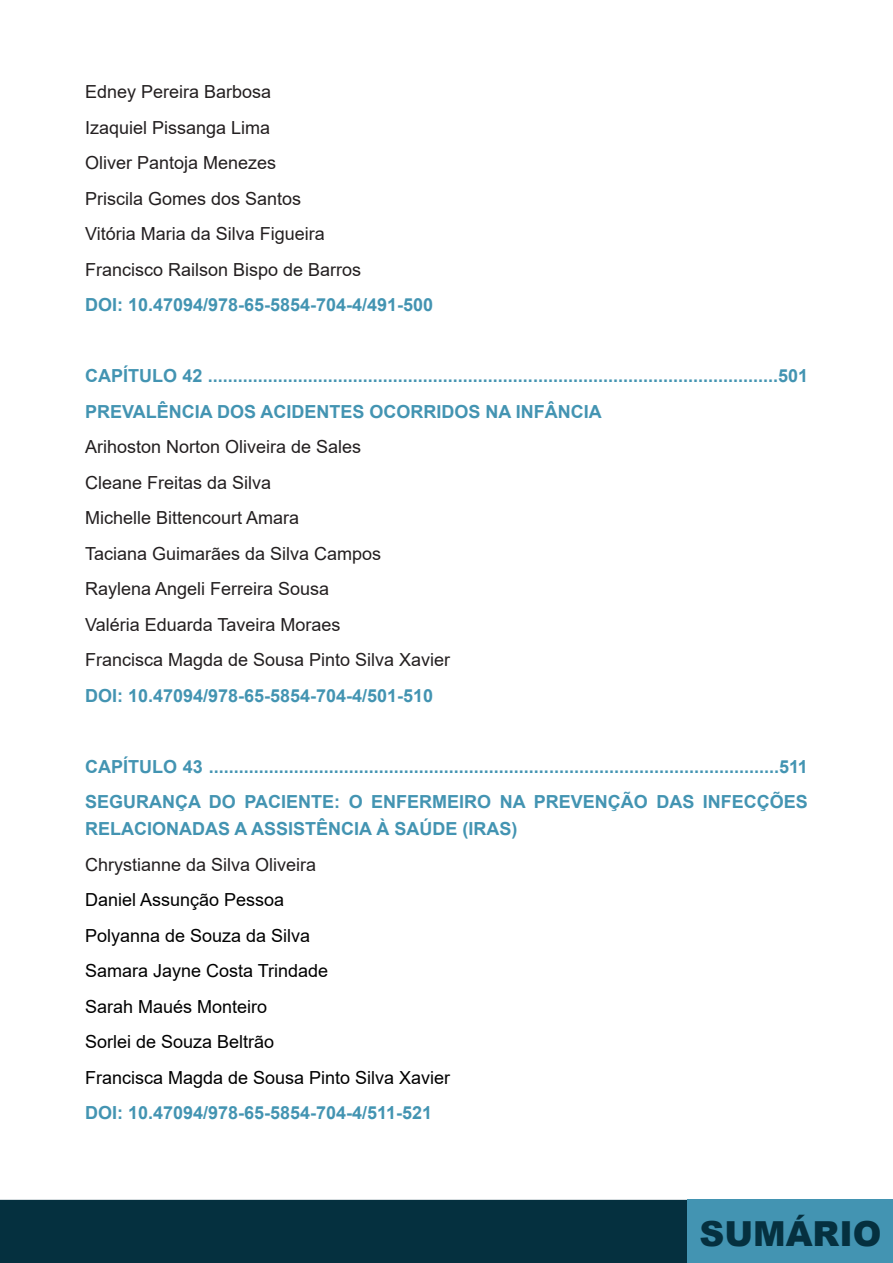
<style>
.page{position:relative;width:893px;height:1263px;background:#fff}
.page>*{position:absolute;margin:0;border:0;box-sizing:border-box;transform-origin:0 0}
.t1{font:900 34.5px "Arial";color:#05303f}
.Heading_1{font:700 18px/27px "Arial";color:#4394b2}
.t2{font:18px "Arial";color:#231f20}
.Heading_1-2{font:18px "Arial";color:#000}
</style>
<div class="page">
<div style="left:0;top:1200px;width:812px;height:63px;background:#05303f"></div>
<div style="left:687px;top:1199px;width:206px;height:64px;background:#4394b2"></div>
<p class="t2" style="left:85px;top:79px;width:188px">Edney Pereira Barbosa</p>
<p class="t2" style="left:85px;top:115px;width:187px">Izaquiel Pissanga Lima</p>
<p class="t2" style="left:85px;top:150px;width:193px">Oliver Pantoja Menezes</p>
<p class="t2" style="left:85px;top:186px;width:218px">Priscila Gomes dos Santos</p>
<p class="t2" style="left:85px;top:221px;width:241px">Vitória Maria da Silva Figueira</p>
<p class="t2" style="left:85px;top:257px;width:278px">Francisco Railson Bispo de Barros</p>
<p class="Heading_1" style="left:85px;top:292px;width:350px">DOI: 10.47094/978-65-5854-704-4/491-500</p>
<p class="Heading_1" style="left:85px;top:363px;width:725px">CAPÍTULO 42 ..................................................................................................................501</p>
<p class="Heading_1" style="left:85px;top:398px;width:518px">PREVALÊNCIA DOS ACIDENTES OCORRIDOS NA INFÂNCIA</p>
<p class="t2" style="left:85px;top:434px;width:278px">Arihoston Norton Oliveira de Sales</p>
<p class="t2" style="left:85px;top:470px;width:188px">Cleane Freitas da Silva</p>
<p class="t2" style="left:85px;top:505px;width:216px">Michelle Bittencourt Amara</p>
<p class="t2" style="left:85px;top:541px;width:298px">Taciana Guimarães da Silva Campos</p>
<p class="t2" style="left:85px;top:576px;width:246px">Raylena Angeli Ferreira Sousa</p>
<p class="t2" style="left:85px;top:612px;width:257px">Valéria Eduarda Taveira Moraes</p>
<p class="t2" style="left:85px;top:647px;width:367px">Francisca Magda de Sousa Pinto Silva Xavier</p>
<p class="Heading_1" style="left:85px;top:682px;width:350px">DOI: 10.47094/978-65-5854-704-4/501-510</p>
<p class="Heading_1" style="left:85px;top:753px;width:724px">CAPÍTULO 43 ..................................................................................................................511</p>
<p class="Heading_1" style="left:85px;top:789px;width:724px">SEGURANÇA DO PACIENTE: O ENFERMEIRO NA PREVENÇÃO DAS INFECÇÕES<br>RELACIONADAS A ASSISTÊNCIA À SAÚDE (IRAS)</p>
<p class="t2" style="left:85px;top:852px;width:233px">Chrystianne da Silva Oliveira</p>
<p class="Heading_1-2" style="left:85px;top:888px;width:201px">Daniel Assunção Pessoa</p>
<p class="Heading_1-2" style="left:85px;top:923px;width:227px">Polyanna de Souza da Silva</p>
<p class="Heading_1-2" style="left:85px;top:959px;width:245px">Samara Jayne Costa Trindade</p>
<p class="Heading_1-2" style="left:85px;top:994px;width:184px">Sarah Maués Monteiro</p>
<p class="Heading_1-2" style="left:85px;top:1030px;width:191px">Sorlei de Souza Beltrão</p>
<p class="Heading_1-2" style="left:85px;top:1065px;width:367px">Francisca Magda de Sousa Pinto Silva Xavier</p>
<p class="Heading_1" style="left:85px;top:1100px;width:349px">DOI: 10.47094/978-65-5854-704-4/511-521</p>
<h1 class="t1" style="left:700px;top:1209px;width:184px">SUMÁRIO</h1>
</div>
